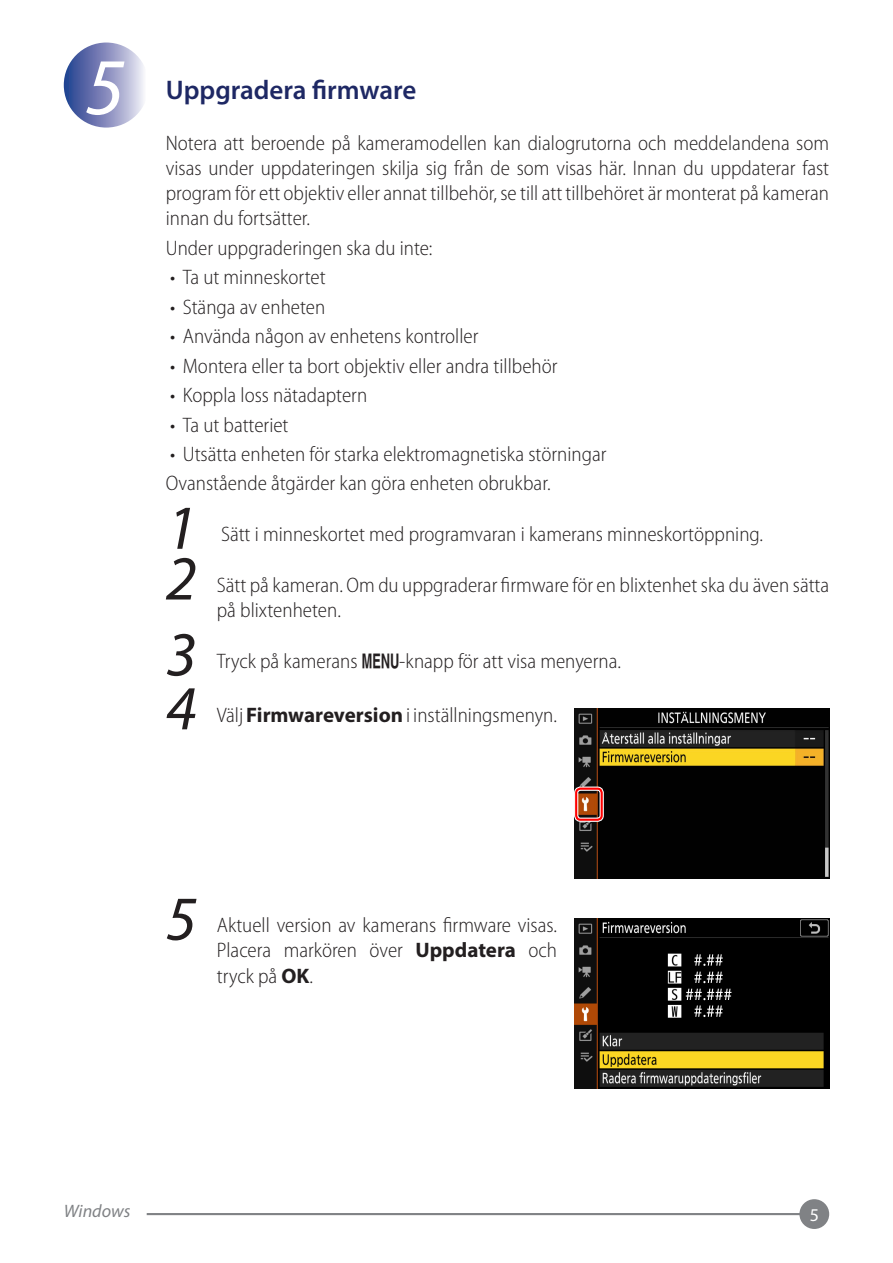
<style>
.page{position:relative;width:893px;height:1263px;background:#fff}
.page>*{position:absolute;margin:0;border:0;box-sizing:border-box;transform-origin:0 0}
.t1{font:italic 81px "Myriad Pro";color:#fff}
.t2{font:italic 63px "Myriad Pro";color:#231f20}
.t3{font:600 27px "Myriad Pro";color:#1e2864}
.t4{font:300 semi-condensed 21px/25.2px "Myriad Pro";color:#231f20;text-align:justify}
.t5{font:italic 18px "Myriad Pro";color:#808285}
.t6{font:18px "Myriad Pro";color:#fff}
.s1{font-family:"Z16 ba ICN1";font-weight:400;font-stretch:normal}
.s2{font-weight:700;font-stretch:normal}
</style>
<div class="page">
<hr style="left:147px;top:1213px;width:667px;height:2px;background:#808285">
<div style="left:799px;top:1199px;width:30px;height:30px;background:#808285;border-radius:50%"></div>
<div style="left:64px;top:43px;width:85px;height:85px;background:linear-gradient(to right,#1d368a,#f9f2f9);border-radius:43px"></div>
<img style="left:574px;top:708px;width:255px;height:170px">
<div style="left:574px;top:786px;width:30px;height:36px;border:4px solid #fff;border-radius:4px"></div>
<div style="left:575px;top:788px;width:28px;height:33px;border:2px solid #f00;border-radius:4px"></div>
<img style="left:574px;top:919px;width:255px;height:170px">
<h1 class="t1" style="left:85px;top:37px;width:41px">5</h1>
<p class="t3" style="left:166px;top:73px;width:252px">Uppgradera firmware</p>
<p class="t4" style="left:166px;top:131px;width:665px">Notera att beroende på kameramodellen kan dialogrutorna och meddelandena som visas under uppdateringen skilja sig från de som visas här. Innan du uppdaterar fast program för ett objektiv eller annat tillbehör, se till att tillbehöret är monterat på kameran innan du fortsätter.</p>
<p class="t4" style="left:166px;top:236px;width:268px">Under uppgraderingen ska du inte:</p>
<p class="t4" style="left:170px;top:265px;width:157px">• Ta ut minneskortet</p>
<p class="t4" style="left:170px;top:295px;width:157px">• Stänga av enheten</p>
<p class="t4" style="left:170px;top:324px;width:310px">• Använda någon av enhetens kontroller</p>
<p class="t4" style="left:170px;top:354px;width:389px">• Montera eller ta bort objektiv eller andra tillbehör</p>
<p class="t4" style="left:170px;top:383px;width:199px">• Koppla loss nätadaptern</p>
<p class="t4" style="left:170px;top:412px;width:120px">• Ta ut batteriet</p>
<p class="t4" style="left:166px;top:440px;width:442px;line-height:29.4px">• Utsätta enheten för starka elektromagnetiska störningar<br>Ovanstående åtgärder kan göra enheten obrukbar.</p>
<h2 class="t2" style="left:166px;top:489px;width:32px">1</h2>
<p class="t4" style="left:221px;top:522px;width:544px">Sätt i minneskortet med programvaran i kamerans minneskortöppning.</p>
<h2 class="t2" style="left:166px;top:539px;width:32px">2</h2>
<h2 class="t2" style="left:166px;top:615px;width:32px">3</h2>
<h2 class="t2" style="left:166px;top:669px;width:32px">4</h2>
<p class="t4" style="left:217px;top:573px;width:614px">Sätt på kameran. Om du uppgraderar firmware för en blixtenhet ska du även sätta på blixtenheten.</p>
<p class="t4" style="left:217px;top:649px;width:406px">Tryck på kamerans <span class="s1">G</span>-knapp för att visa menyerna.</p>
<p class="t4" style="left:217px;top:703px;width:342px">Välj <span class="s2">Firmwareversion</span> i inställningsmenyn.</p>
<h2 class="t2" style="left:166px;top:880px;width:32px">5</h2>
<p class="t4" style="left:217px;top:913px;width:342px">Aktuell version av kamerans firmware visas.<br>Placera markören över <span class="s2">Uppdatera</span> och tryck på <span class="s2">OK</span>.</p>
<p class="t5" style="left:64px;top:1200px;width:68px">Windows</p>
<p class="t6" style="left:810px;top:1204px;width:11px">5</p>
</div>
